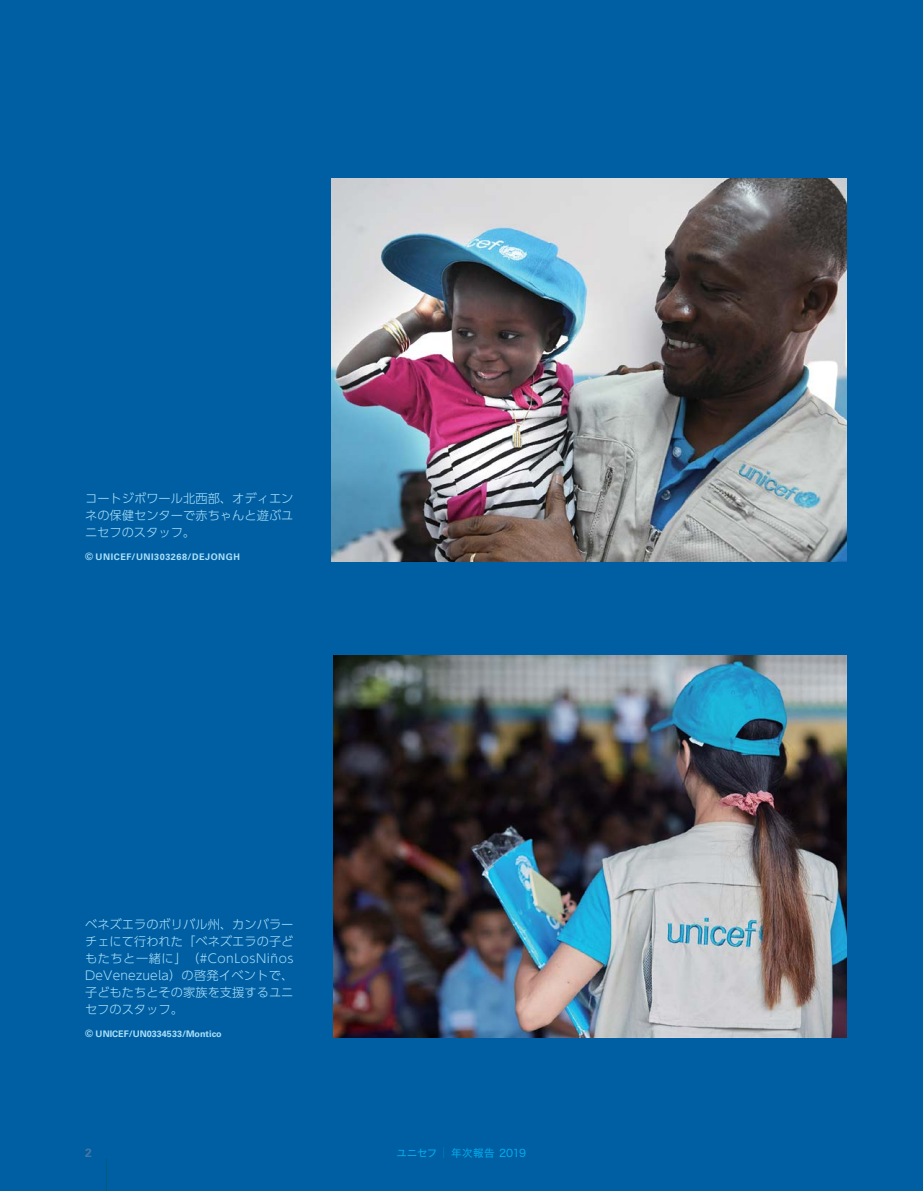
<style>
.page{position:relative;width:923px;height:1191px;background:#005fa3}
.page>*{position:absolute;margin:0;border:0;box-sizing:border-box;transform-origin:0 0}
.t1{font:300 12.15px/17px "UD Shin Go Pro";letter-spacing:.005em;color:#abe1fa;text-align:justify}
.t2{font:700 12px "Univers LT Std";color:#4876a3}
.t3{font:10.5px "Hira Kaku Std W4";letter-spacing:-.02em;color:#00aeef}
.t4{font:700 9px "Univers LT Std";letter-spacing:.06em;color:#abe1fa}
.t5{font:700 9px "Univers LT Std";color:#abe1fa}
.s1{font-size:10.05px}
.s2{font-family:"Hira Kaku Std W0";font-size:11.55px}
</style>
<div class="page">
<img style="left:332px;top:179px;width:514px;height:382px">
<img style="left:333px;top:655px;width:513px;height:382px">
<hr style="left:106px;top:1159px;width:1px;height:32px;background:#005b7f">
<p class="t1" style="left:85px;top:489px;width:210px">コートジボワール北西部、オディエンネの保健センターで赤ちゃんと遊ぶユニセフのスタッフ。</p>
<p class="t4" style="left:85px;top:551px;width:156px"><span class="s1">©</span> UNICEF/UNI303268/DEJONGH</p>
<p class="t1" style="left:85px;top:915px;width:210px">ベネズエラのボリバル州、カンバラーチェにて行われた「ベネズエラの子どもたちと一緒に」（#ConLosNiños DeVenezuela）の啓発イベントで、子どもたちとその家族を支援するユニセフのスタッフ。</p>
<p class="t5" style="left:85px;top:1028px;width:138px"><span class="s1">©</span> UNICEF/UN0334533/Montico</p>
<p class="t2" style="left:85px;top:1145px;width:8px">2</p>
<p class="t3" style="left:396px;top:1144px;width:131px">ユニセフ <span class="s2">￨</span> 年次報告 2019</p>
</div>
